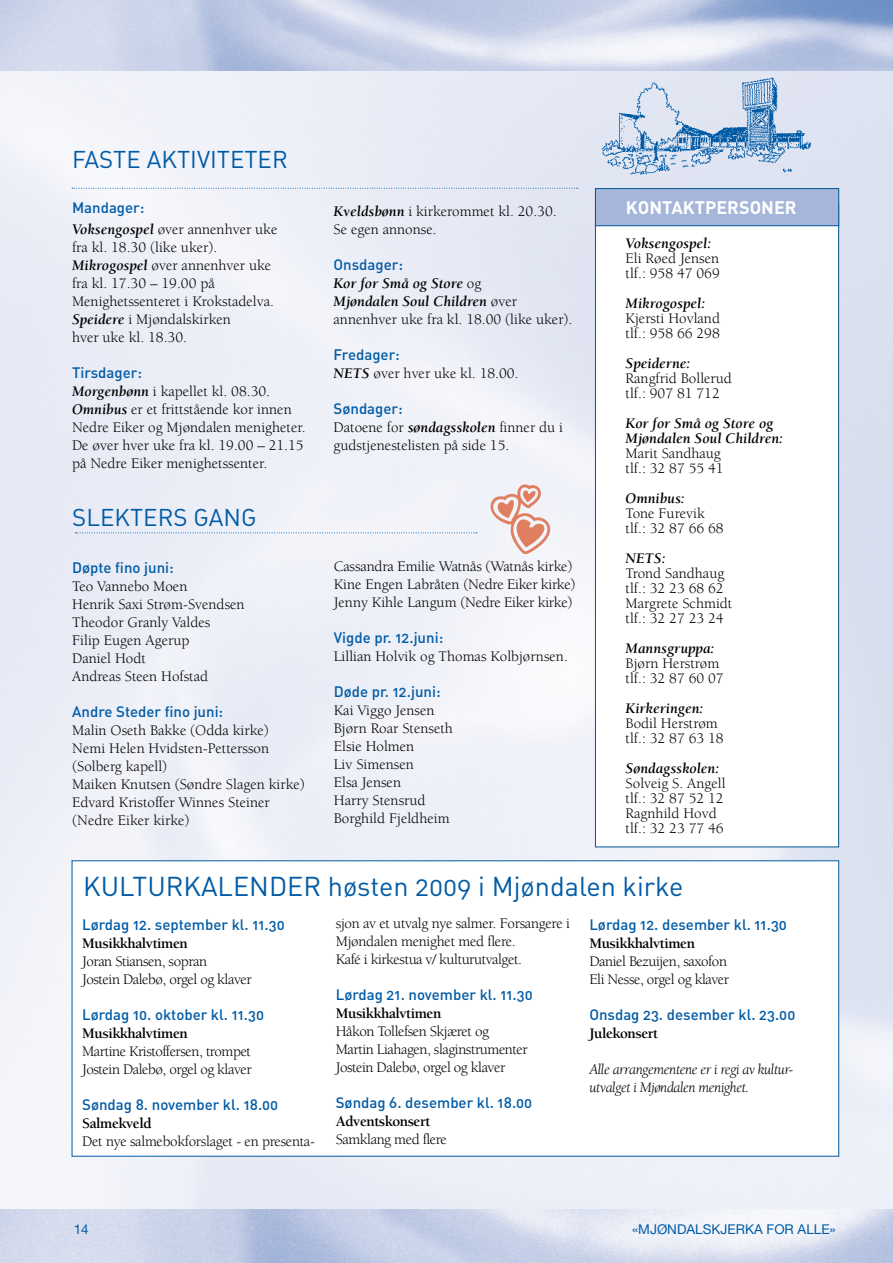
<style>
.page{position:relative;width:893px;height:1263px;background:#fff}
.page>*{position:absolute;margin:0;border:0;box-sizing:border-box;transform-origin:0 0}
.t1{font:27px "DIN Regular Alternate";color:#005ba6}
.t2{font:24px "DIN Regular Alternate";color:#005ba6}
.t3{font:700 18px "DIN";color:#fff}
.t4{font:15px/18px "Berkeley Std";color:#000}
.t5{font:15px "DIN Medium Alternate";color:#005ba6}
.t6{font:15px/18px "Berkeley Std";letter-spacing:-.03em;color:#000}
.t7{font:15px/18px "Berkeley Std";letter-spacing:-.02em;color:#000}
.t8{font:italic 700 15px/15px "Berkeley Std";color:#000}
.t9{font:700 15px "Berkeley Std";letter-spacing:-.03em;color:#000}
.t10{font:italic 15px/18px "Berkeley Std";letter-spacing:-.03em;color:#000}
.t11{font:13.5px "Helvetica Neue";color:#005ba6}
.s1{font-weight:700;font-style:italic}
</style>
<div class="page">
<img style="left:0;top:71px;width:893px;height:1138px">
<img style="left:0;top:0;width:893px;height:71px">
<svg style="left:75px;top:532px;width:402px;height:1px"></svg>
<svg style="left:490px;top:484px;width:60px;height:70px"></svg>
<svg style="left:72px;top:188px;width:506px;height:1px"></svg>
<img style="left:586px;top:56px;width:240px;height:120px">
<div style="left:595px;top:203px;width:244px;height:644px;background:#fff;border:1px solid #005697"></div>
<div style="left:595px;top:188px;width:244px;height:38px;background:#a5b6da;border:1px solid #005697"></div>
<div style="left:72px;top:860px;width:767px;height:296px;background:#fff"></div>
<h2 class="t2" style="left:72px;top:145px;width:217px">FASTE AKTIVITETER</h2>
<p class="t5" style="left:72px;top:198px;width:74px">Mandager:</p>
<p class="t4" style="left:72px;top:221px;width:207px"><span class="s1">Voksengospel</span> øver annenhver uke fra kl. 18.30 (like uker).<br><span class="s1">Mikrogospel</span> øver annenhver uke fra kl. 17.30 – 19.00 på<br>Menighetssenteret i Krokstadelva.<br><span class="s1">Speidere</span> i Mjøndalskirken<br>hver uke kl. 18.30.</p>
<p class="t5" style="left:72px;top:363px;width:72px">Tirsdager:</p>
<p class="t4" style="left:72px;top:383px;width:235px"><span class="s1">Morgenbønn</span> i kapellet kl. 08.30.<br><span class="s1">Omnibus</span> er et frittstående kor innen Nedre Eiker og Mjøndalen menigheter.<br>De øver hver uke fra kl. 19.00 – 21.15 på Nedre Eiker menighetssenter.</p>
<h2 class="t2" style="left:72px;top:502px;width:186px">SLEKTERS GANG</h2>
<p class="t5" style="left:72px;top:558px;width:103px">Døpte fino juni:</p>
<p class="t4" style="left:72px;top:577px;width:174px">Teo Vannebo Moen<br>Henrik Saxi Strøm-Svendsen<br>Theodor Granly Valdes<br>Filip Eugen Agerup<br>Daniel Hodt<br>Andreas Steen Hofstad</p>
<p class="t5" style="left:72px;top:702px;width:153px">Andre Steder fino juni:</p>
<p class="t4" style="left:72px;top:721px;width:234px">Malin Oseth Bakke (Odda kirke)<br>Nemi Helen Hvidsten-Pettersson (Solberg kapell)<br>Maiken Knutsen (Søndre Slagen kirke)<br>Edvard Kristoffer Winnes Steiner (Nedre Eiker kirke)</p>
<p class="t4" style="left:334px;top:203px;width:225px"><span class="s1">Kveldsbønn</span> i kirkerommet kl. 20.30.<br>Se egen annonse.</p>
<p class="t5" style="left:334px;top:255px;width:71px">Onsdager:</p>
<p class="t4" style="left:334px;top:275px;width:240px"><span class="s1">Kor for Små og Store</span> og<br><span class="s1">Mjøndalen Soul Children</span> øver annenhver uke fra kl. 18.00 (like uker).</p>
<p class="t5" style="left:334px;top:345px;width:68px">Fredager:</p>
<p class="t4" style="left:334px;top:365px;width:187px"><span class="s1">NETS</span> øver hver uke kl. 18.00.</p>
<p class="t5" style="left:334px;top:399px;width:71px">Søndager:</p>
<p class="t4" style="left:334px;top:419px;width:231px">Datoene for <span class="s1">søndagsskolen</span> finner du i gudstjenestelisten på side 15.</p>
<p class="t4" style="left:334px;top:558px;width:243px">Cassandra Emilie Watnås (Watnås kirke)<br>Kine Engen Labråten (Nedre Eiker kirke)<br>Jenny Kihle Langum (Nedre Eiker kirke)</p>
<p class="t5" style="left:334px;top:628px;width:111px">Vigde pr. 12.juni:</p>
<p class="t4" style="left:334px;top:648px;width:236px">Lillian Holvik og Thomas Kolbjørnsen.</p>
<p class="t5" style="left:334px;top:682px;width:108px">Døde pr. 12.juni:</p>
<p class="t4" style="left:334px;top:702px;width:121px">Kai Viggo Jensen<br>Bjørn Roar Stenseth<br>Elsie Holmen<br>Liv Simensen<br>Elsa Jensen<br>Harry Stensrud<br>Borghild Fjeldheim</p>
<p class="t3" style="left:626px;top:196px;width:172px">KONTAKTPERSONER</p>
<p class="t8" style="left:626px;top:236px;width:87px">Voksengospel:</p>
<p class="t4" style="left:626px;top:251px;width:96px;line-height:15px">Eli Røed Jensen tlf.: 958 47 069</p>
<p class="t8" style="left:626px;top:296px;width:81px">Mikrogospel:</p>
<p class="t4" style="left:626px;top:311px;width:96px;line-height:15px">Kjersti Hovland tlf.: 958 66 298</p>
<p class="t8" style="left:626px;top:356px;width:66px">Speiderne:</p>
<p class="t4" style="left:626px;top:371px;width:108px;line-height:15px">Rangfrid Bollerud tlf.: 907 81 712</p>
<p class="t8" style="left:626px;top:416px;width:159px">Kor for Små og Store og<br>Mjøndalen Soul Children:</p>
<p class="t4" style="left:626px;top:446px;width:100px;line-height:15px">Marit Sandhaug tlf.: 32 87 55 41</p>
<p class="t8" style="left:626px;top:491px;width:61px">Omnibus:</p>
<p class="t4" style="left:626px;top:506px;width:100px;line-height:15px">Tone Furevik tlf.: 32 87 66 68</p>
<p class="t8" style="left:626px;top:551px;width:42px">NETS:</p>
<p class="t4" style="left:626px;top:566px;width:108px;line-height:15px">Trond Sandhaug tlf.: 32 23 68 62<br>Margrete Schmidt tlf.: 32 27 23 24</p>
<p class="t8" style="left:626px;top:641px;width:90px">Mannsgruppa:</p>
<p class="t4" style="left:626px;top:656px;width:100px;line-height:15px">Bjørn Herstrøm tlf.: 32 87 60 07</p>
<p class="t8" style="left:626px;top:701px;width:79px">Kirkeringen:</p>
<p class="t4" style="left:626px;top:716px;width:100px;line-height:15px">Bodil Herstrøm tlf.: 32 87 63 18</p>
<p class="t8" style="left:626px;top:761px;width:95px">Søndagsskolen:</p>
<p class="t4" style="left:626px;top:776px;width:101px;line-height:15px">Solveig S. Angell tlf.: 32 87 52 12<br>Ragnhild Hovd tlf.: 32 23 77 46</p>
<h1 class="t1" style="left:83px;top:869px;width:602px">KULTURKALENDER HØSTEN 2009 I MJØNDALEN KIRKE</h1>
<p class="t5" style="left:82px;top:915px;width:204px">Lørdag 12. september kl. 11.30</p>
<p class="t9" style="left:82px;top:935px;width:107px">Musikkhalvtimen</p>
<p class="t6" style="left:82px;top:952px;width:171px">Joran Stiansen, sopran<br>Jostein Dalebø, orgel og klaver</p>
<p class="t5" style="left:82px;top:1005px;width:183px">Lørdag 10. oktober kl. 11.30</p>
<p class="t9" style="left:82px;top:1025px;width:107px">Musikkhalvtimen</p>
<p class="t6" style="left:82px;top:1042px;width:171px">Martine Kristoffersen, trompet<br>Jostein Dalebø, orgel og klaver</p>
<p class="t5" style="left:82px;top:1095px;width:198px">Søndag 8. november kl. 18.00</p>
<p class="t9" style="left:82px;top:1115px;width:71px">Salmekveld</p>
<p class="t7" style="left:82px;top:1132px;width:234px">Det nye salmebokforslaget - en presenta-</p>
<p class="t7" style="left:336px;top:914px;width:236px">sjon av et utvalg nye salmer. Forsangere i<br>Mjøndalen menighet med flere.<br>Kafé i kirkestua v/ kulturutvalget.</p>
<p class="t5" style="left:336px;top:985px;width:198px">Lørdag 21. november kl. 11.30</p>
<p class="t9" style="left:336px;top:1005px;width:107px">Musikkhalvtimen</p>
<p class="t6" style="left:336px;top:1022px;width:193px">Håkon Tollefsen Skjæret og<br>Martin Liahagen, slaginstrumenter<br>Jostein Dalebø, orgel og klaver</p>
<p class="t5" style="left:336px;top:1093px;width:198px">Søndag 6. desember kl. 18.00</p>
<p class="t9" style="left:336px;top:1113px;width:96px">Adventskonsert</p>
<p class="t6" style="left:336px;top:1130px;width:113px">Samklang med flere</p>
<p class="t5" style="left:589px;top:915px;width:199px">Lørdag 12. desember kl. 11.30</p>
<p class="t9" style="left:589px;top:935px;width:107px">Musikkhalvtimen</p>
<p class="t6" style="left:589px;top:952px;width:141px">Daniel Bezuijen, saxofon<br>Eli Nesse, orgel og klaver</p>
<p class="t5" style="left:589px;top:1005px;width:207px">Onsdag 23. desember kl. 23.00</p>
<p class="t9" style="left:589px;top:1025px;width:70px">Julekonsert</p>
<p class="t10" style="left:589px;top:1060px;width:205px">Alle arrangementene er i regi av kultur&shy;utvalget i Mjøndalen menighet.</p>
<p class="t11" style="left:74px;top:1221px;width:17px">14</p>
<p class="t11" style="left:632px;top:1221px;width:205px">«MJØNDALSKJERKA FOR ALLE»</p>
</div>
